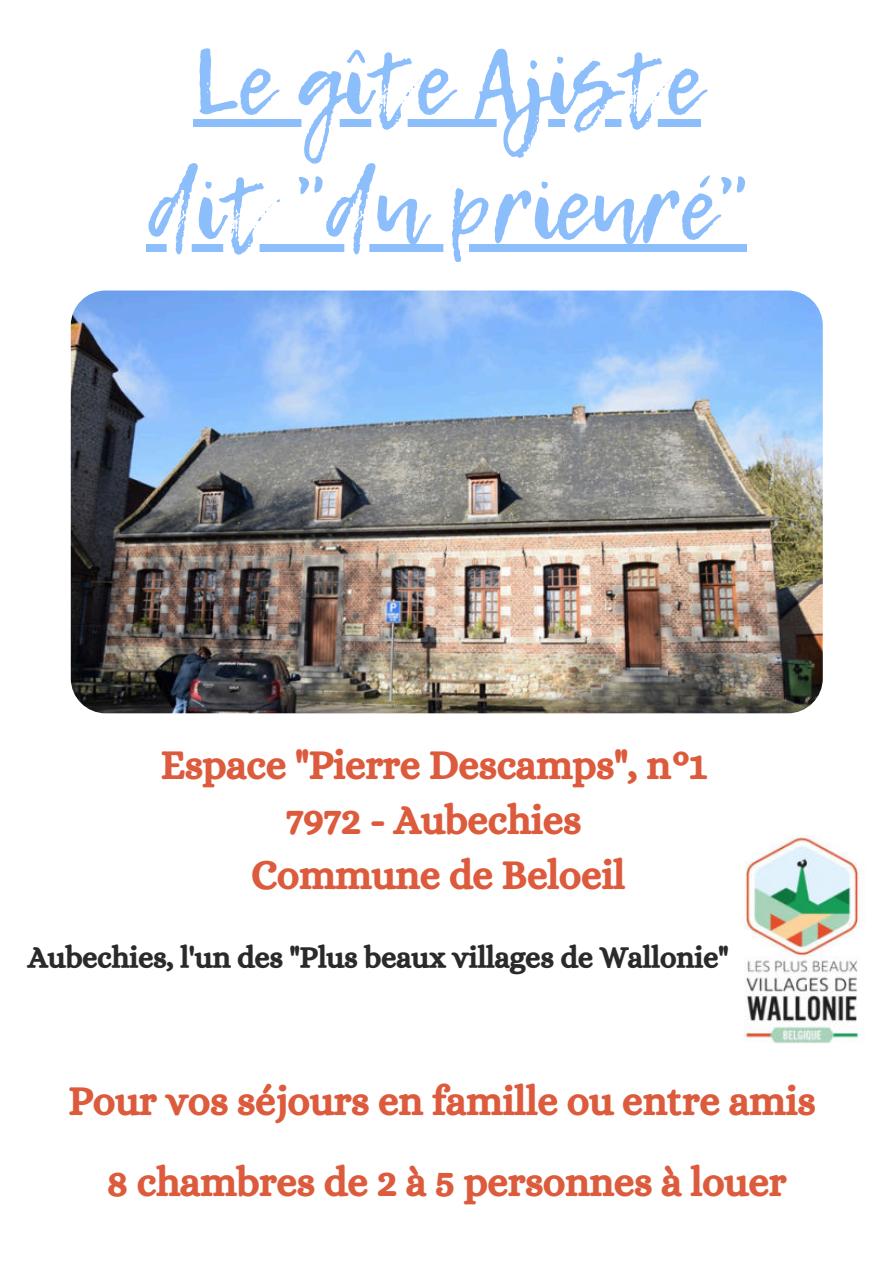
<style>
.page{position:relative;width:894px;height:1264px;background:#fff}
.page>*{position:absolute;margin:0;border:0;box-sizing:border-box;transform-origin:0 0}
.t1{font:90px/124.9px "Lemon Tuesday";color:#8dbefc;text-align:center}
.t2{font:40.5px/55.2px "CA Generated";color:#dc5b3d;text-align:center}
.t3{font:30px "CA Generated";color:#2a292c}
</style>
<div class="page">
<img style="left:71px;top:290px;width:751px;height:423px;border-radius:35px">
<img style="left:744px;top:835px;width:117px;height:208px">
<svg style="left:193px;top:119px;width:507px;height:8px;fill:#8dbefc"></svg>
<svg style="left:147px;top:244px;width:599px;height:8px;fill:#8dbefc"></svg>
<h1 class="t1" style="left:147px;top:21px;width:601px">Le gîte Ajiste dit "du prieuré"</h1>
<p class="t2" style="left:161px;top:739px;width:547px">Espace "Pierre Descamps", n°1<br>7972 - Aubechies<br>Commune de Beloeil</p>
<p class="t3" style="left:28px;top:940px;width:701px">Aubechies, l'un des "Plus beaux villages de Wallonie"</p>
<p class="t2" style="left:69px;top:1061px;width:748px;line-height:81px">Pour vos séjours en famille ou entre amis<br>8 chambres de 2 à 5 personnes à louer</p>
</div>
